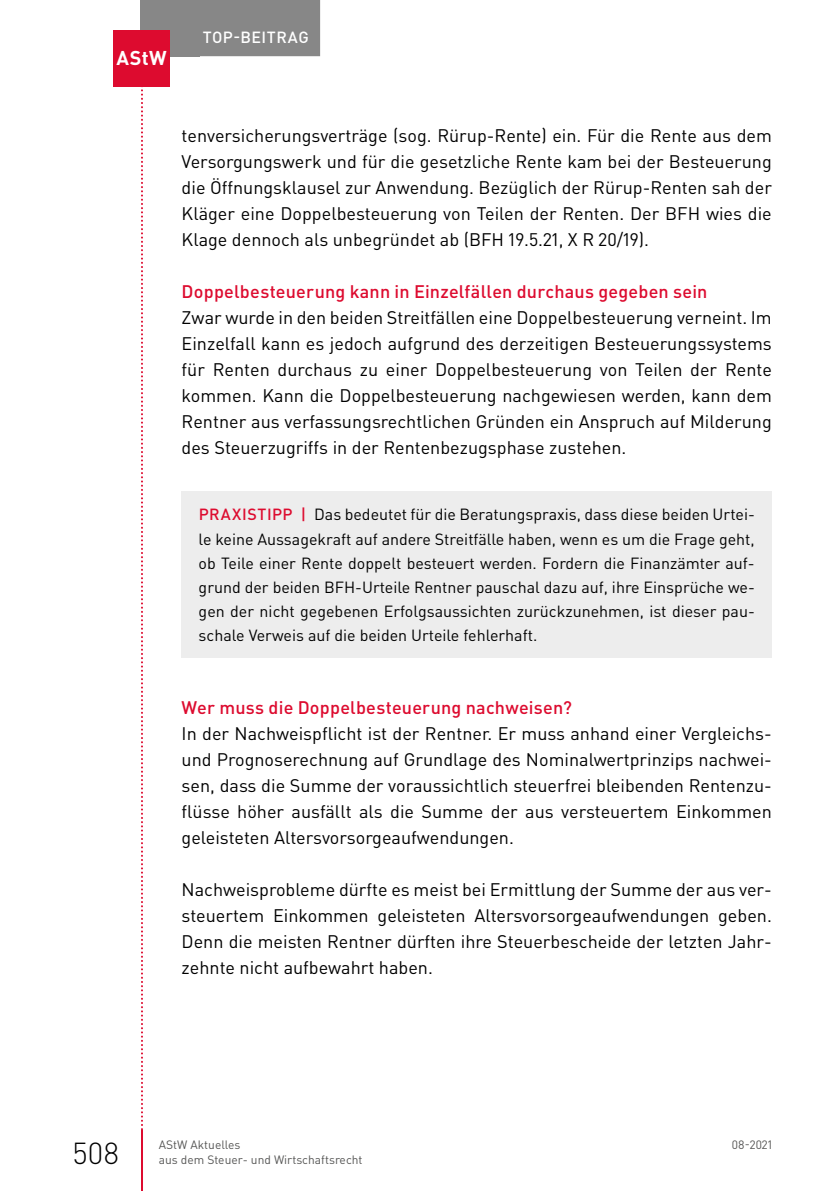
<style>
.page{position:relative;width:840px;height:1191px;background:#fff}
.page>*{position:absolute;margin:0;border:0;box-sizing:border-box;transform-origin:0 0}
.t1{font:300 30px "DIN Pro";color:#000}
.t2{font:700 19.8px "DIN Pro";color:#fff}
.t3{font:18px/26px "DIN Pro";color:#000;text-align:justify}
.t4{font:500 18px "DIN Pro";letter-spacing:.01em;color:#dd0b2f}
.t5{font:16px/24px "DIN Pro";color:#000;text-align:justify}
.t6{font:500 16px "DIN Pro";letter-spacing:.03em;color:#fff}
.t7{font:500 16px "DIN Pro";color:#dd0b2f}
.t8{font:12px "DIN Pro";color:#575756}
.s1{font-weight:500;color:#dd0b2f}
</style>
<div class="page">
<svg style="left:141px;top:87px;width:2px;height:1043px"></svg>
<hr style="left:141px;top:1130px;width:2px;height:61px;background:#dd0b2f">
<div style="left:141px;top:0;width:59px;height:56px;background:#878787"></div>
<div style="left:191px;top:0;width:129px;height:56px;background:#878787"></div>
<div style="left:113px;top:31px;width:56px;height:56px;background:#dd0b2f"></div>
<div style="left:181px;top:491px;width:590px;height:166px;background:#ededed"></div>
<p class="t2" style="left:116px;top:44px;width:52px">AStW</p>
<p class="t6" style="left:202px;top:26px;width:107px">Top-Beitrag</p>
<p class="t3" style="left:181px;top:121px;width:591px">tenversicherungsverträge (sog. Rürup-Rente) ein. Für die Rente aus dem Versorgungswerk und für die gesetzliche Rente kam bei der Besteuerung die Öffnungsklausel zur Anwendung. Bezüglich der Rürup-Renten sah der Kläger eine Doppelbesteuerung von Teilen der Renten. Der BFH wies die Klage dennoch als unbegründet ab (BFH 19.5.21, X R 20/19).</p>
<p class="t4" style="left:181px;top:279px;width:527px">Doppelbesteuerung kann in Einzelfällen durchaus gegeben sein</p>
<p class="t3" style="left:181px;top:303px;width:591px">Zwar wurde in den beiden Streitfällen eine Doppelbesteuerung verneint. Im Einzelfall kann es jedoch aufgrund des derzeitigen Besteuerungssystems für Renten durchaus zu einer Doppelbesteuerung von Teilen der Rente kommen. Kann die Doppelbesteuerung nachgewiesen werden, kann dem Rentner aus verfassungsrechtlichen Gründen ein Anspruch auf Milderung des Steuerzugriffs in der Rentenbezugsphase zustehen.</p>
<p class="t5" style="left:198px;top:502px;width:557px;text-indent:102px"><span class="s1">|</span> Das bedeutet für die Beratungspraxis, dass diese beiden Urtei&shy;le keine Aussagekraft auf andere Streitfälle haben, wenn es um die Frage geht, ob Teile einer Rente doppelt besteuert werden. Fordern die Finanzämter auf&shy;grund der beiden BFH-Urteile Rentner pauschal dazu auf, ihre Einsprüche we&shy;gen der nicht gegebenen Erfolgsaussichten zurückzunehmen, ist dieser pau&shy;schale Verweis auf die beiden Urteile fehlerhaft.</p>
<p class="t7" style="left:199px;top:504px;width:12px">PRA</p>
<p class="t7" style="left:232px;top:504px;width:42px">XISTIPP</p>
<p class="t4" style="left:181px;top:695px;width:391px">Wer muss die Doppelbesteuerung nachweisen?</p>
<p class="t3" style="left:181px;top:719px;width:591px">In der Nachweispflicht ist der Rentner. Er muss anhand einer Vergleichs&shy;und Prognoserechnung auf Grundlage des Nominalwertprinzips nachwei&shy;sen, dass die Summe der voraussichtlich steuerfrei bleibenden Rentenzu&shy;flüsse höher ausfällt als die Summe der aus versteuertem Einkommen geleisteten Altersvorsorgeaufwendungen.</p>
<p class="t3" style="left:181px;top:875px;width:591px">Nachweisprobleme dürfte es meist bei Ermittlung der Summe der aus ver&shy;steuertem Einkommen geleisteten Altersvorsorgeaufwendungen geben.<br>Denn die meisten Rentner dürften ihre Steuerbescheide der letzten Jahr&shy;zehnte nicht aufbewahrt haben.</p>
<h1 class="t1" style="left:73px;top:1133px;width:48px">508</h1>
<p class="t8" style="left:159px;top:1136px;width:83px">AStW Aktuelles</p>
<p class="t8" style="left:731px;top:1136px;width:42px">08-2021</p>
<p class="t8" style="left:159px;top:1151px;width:205px">aus dem Steuer- und Wirtschaftsrecht</p>
</div>
